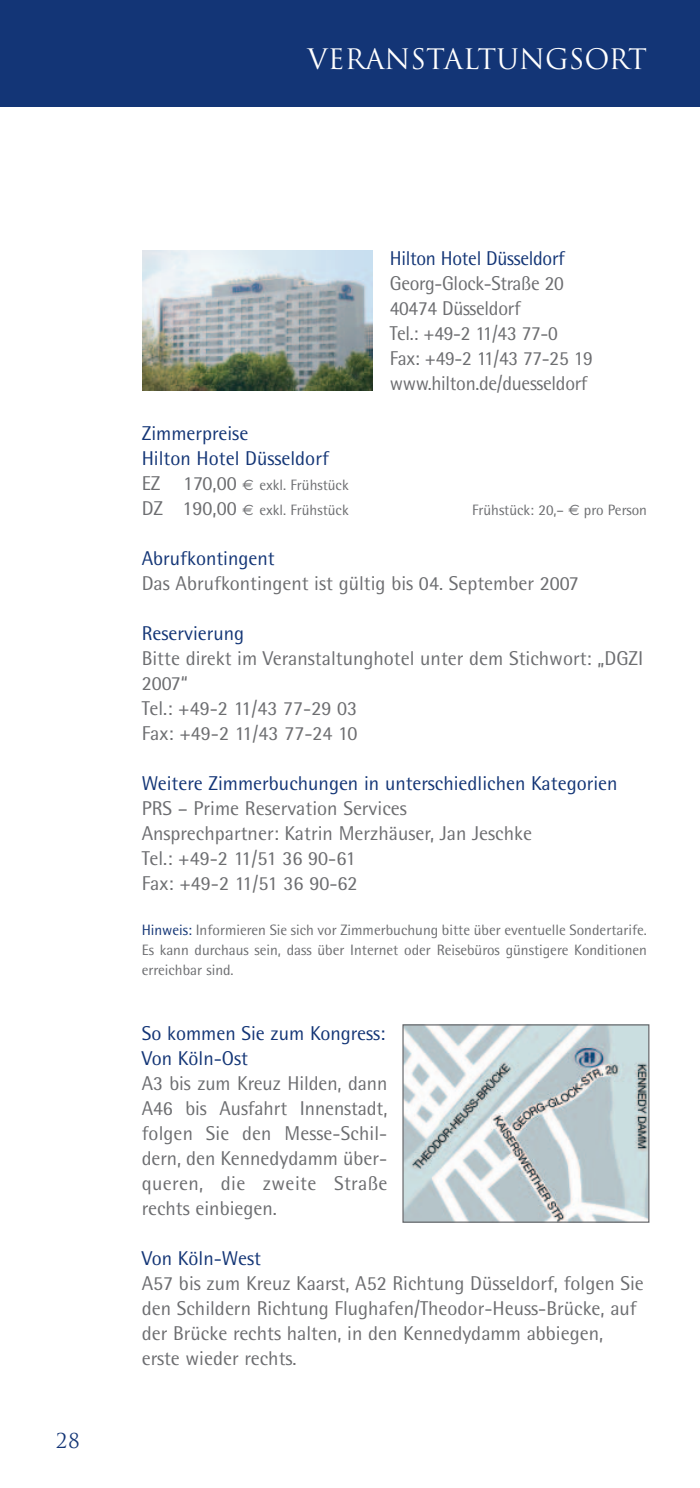
<style>
.page{position:relative;width:700px;height:1488px;background:#fff}
.page>*{position:absolute;margin:0;border:0;box-sizing:border-box;transform-origin:0 0}
.t1{font:27.5px "Trajan";color:#fff}
.t2{font:20px/25px "Rotis Semi Sans";color:#6c6d70}
.t3{font:20px/25px "Rotis Semi Sans";color:#133576}
.t4{font:20px "Trajan";color:#133576}
.t5{font:15px/20px "Rotis Semi Sans";color:#6c6d70}
.s1{font-size:20px}
.s2{font-family:"Euro Sans"}
.s3{color:#133576}
</style>
<div class="page">
<div style="left:0;top:0;width:700px;height:106px;background:#133576"></div>
<img style="left:143px;top:251px;width:230px;height:139px">
<img style="left:404px;top:1026px;width:243px;height:194px">
<div style="left:402px;top:1024px;width:247px;height:198px;border:1px solid #6c6d70"></div>
<h1 class="t1" style="left:308px;top:43px;width:341px">VERANSTALTUNGSORT</h1>
<p class="t4" style="left:56px;top:1429px;width:26px">28</p>
<p class="t3" style="left:142px;top:423px;width:189px">Zimmerpreise<br>Hilton Hotel Düsseldorf</p>
<p class="t5" style="left:142px;top:474px;width:208px;line-height:25px"><span class="s1">EZ 170,00</span> <span class="s2">€</span> exkl. Frühstück<br><span class="s1">DZ 190,00</span> <span class="s2">€</span> exkl. Frühstück</p>
<p class="t3" style="left:390px;top:248px;width:177px">Hilton Hotel Düsseldorf</p>
<p class="t2" style="left:390px;top:273px;width:205px">Georg-Glock-Straße 20<br>40474 Düsseldorf<br>Tel.: +49-2 11/43 77-0<br>Fax: +49-2 11/43 77-25 19 www.hilton.de/duesseldorf</p>
<p class="t5" style="left:472px;top:501px;width:176px">Frühstück: 20,– <span class="s2">€</span> pro Person</p>
<p class="t3" style="left:142px;top:548px;width:135px">Abrufkontingent</p>
<p class="t2" style="left:142px;top:573px;width:439px">Das Abrufkontingent ist gültig bis 04. September 2007</p>
<p class="t3" style="left:142px;top:623px;width:104px">Reservierung</p>
<p class="t2" style="left:142px;top:648px;width:503px">Bitte direkt im Veranstaltunghotel unter dem Stichwort: „DGZI<br>2007“<br>Tel.: +49-2 11/43 77-29 03<br>Fax: +49-2 11/43 77-24 10</p>
<p class="t3" style="left:142px;top:773px;width:477px">Weitere Zimmerbuchungen in unterschiedlichen Kategorien</p>
<p class="t2" style="left:142px;top:798px;width:392px">PRS – Prime Reservation Services Ansprechpartner: Katrin Merzhäuser, Jan Jeschke Tel.: +49-2 11/51 36 90-61<br>Fax: +49-2 11/51 36 90-62</p>
<p class="t5" style="left:142px;top:921px;width:507px;text-align:justify"><span class="s3">Hinweis:</span> Informieren Sie sich vor Zimmerbuchung bitte über eventuelle Sondertarife.<br>Es kann durchaus sein, dass über Internet oder Reisebüros günstigere Konditionen erreichbar sind.</p>
<p class="t3" style="left:142px;top:1023px;width:245px">So kommen Sie zum Kongress:<br>Von Köln-Ost</p>
<p class="t2" style="left:142px;top:1073px;width:247px;text-align:justify">A3 bis zum Kreuz Hilden, dann A46 bis Ausfahrt Innenstadt, folgen Sie den Messe-Schil&shy;dern, den Kennedydamm über&shy;queren, die zweite Straße rechts einbiegen.</p>
<p class="t3" style="left:142px;top:1248px;width:121px">Von Köln-West</p>
<p class="t2" style="left:142px;top:1273px;width:504px">A57 bis zum Kreuz Kaarst, A52 Richtung Düsseldorf, folgen Sie den Schildern Richtung Flughafen/Theodor-Heuss-Brücke, auf der Brücke rechts halten, in den Kennedydamm abbiegen, erste wieder rechts.</p>
</div>
